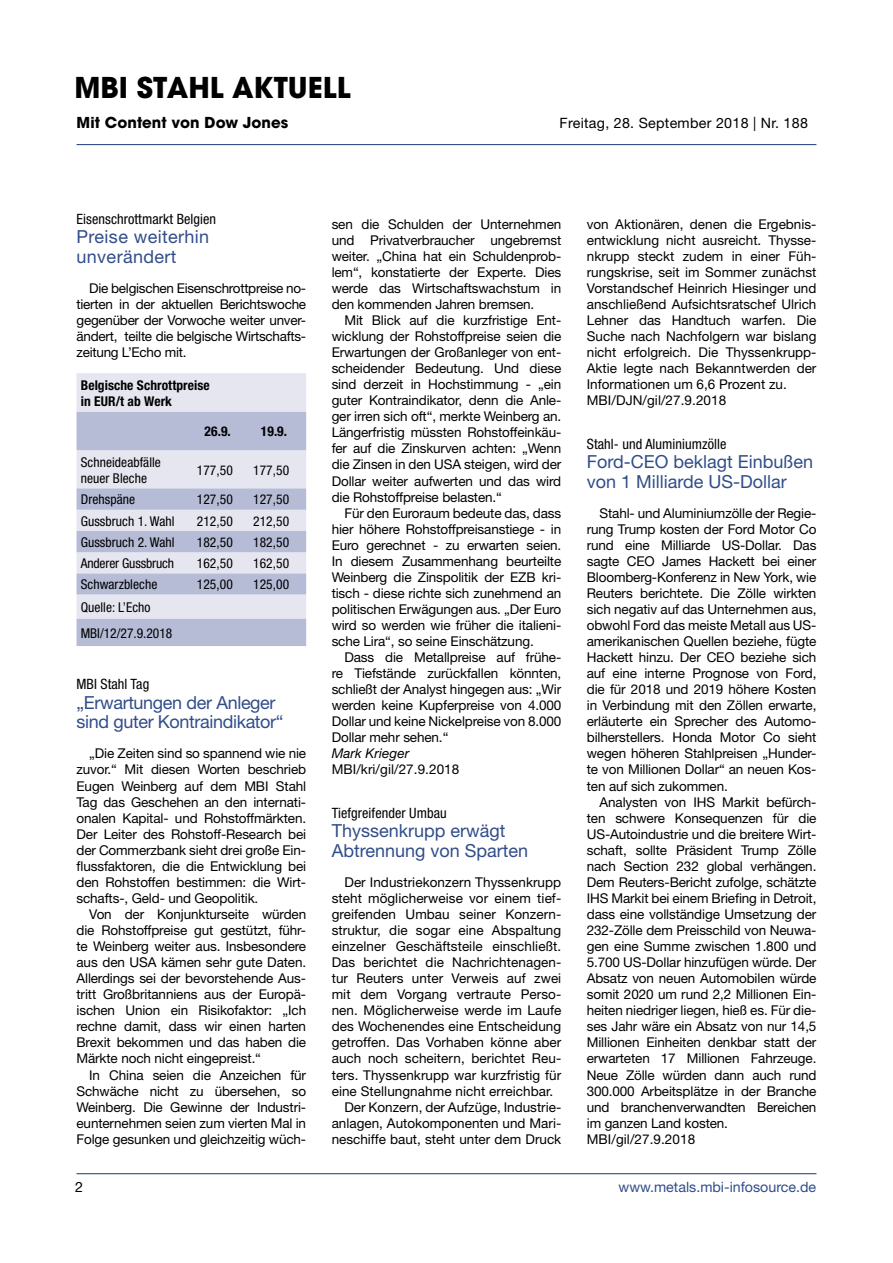
<style>
.page{position:relative;width:893px;height:1263px;background:#fff}
.page>*{position:absolute;margin:0;border:0;box-sizing:border-box;transform-origin:0 0}
.t1{font:700 28.5px "ITC Avant Garde Std";color:#000}
.t2{font:18px/19.5px "Helvetica Neue LT";color:#314d89}
.t3{font:18px/19.5px "Helvetica Neue LT";letter-spacing:-.02em;color:#314d89}
.t4{font:18px/19.5px "Helvetica Neue LT";letter-spacing:.02em;color:#314d89}
.t5{font:700 15px "ITC Avant Garde Std";letter-spacing:.005em;color:#000}
.t6{font:condensed 14.25px "Helvetica Neue LT";letter-spacing:.005em;color:#000}
.t7{font:14.25px "Helvetica Neue LT";letter-spacing:.02em;color:#000}
.t8{font:14.25px "Helvetica Neue LT";color:#314d89}
.t9{font:13.5px/16px "Helvetica Neue LT";letter-spacing:-.01em;color:#000;text-align:justify}
.t10{font:condensed 13.5px/16.2px "Helvetica Neue LT";letter-spacing:.005em;color:#000}
.t11{font:700 condensed 13.5px/16.2px "Helvetica Neue LT";letter-spacing:.005em;color:#000}
.t12{font:italic 13.5px "Helvetica Neue LT";letter-spacing:.005em;color:#000}
</style>
<div class="page">
<hr style="left:77px;top:1173px;width:739px;height:1px;background:#314d89">
<hr style="left:77px;top:144px;width:739px;height:1px;background:#314d89">
<div style="left:77px;top:373px;width:229px;height:39px;background:#e6e6f0"></div>
<svg style="left:77px;top:412px;width:229px;height:234px;background:#cbcee1"></svg>
<h1 class="t1" style="left:74px;top:69px;width:278px">MBI STAHL AKTUELL</h1>
<p class="t5" style="left:77px;top:112px;width:213px">Mit Content von Dow Jones</p>
<p class="t7" style="left:559px;top:114px;width:250px">Freitag, 28. September 2018 | Nr. 188</p>
<p class="t6" style="left:77px;top:211px;width:141px">Eisenschrottmarkt Belgien</p>
<h2 class="t4" style="left:77px;top:227px;width:134px">Preise weiterhin unverändert</h2>
<p class="t9" style="left:77px;top:280px;width:231px;text-indent:13px">Die belgischen Eisenschrottpreise no&shy;tierten in der aktuellen Berichtswoche gegenüber der Vorwoche weiter unver&shy;ändert, teilte die belgische Wirtschafts&shy;zeitung L’Echo mit.</p>
<p class="t11" style="left:81px;top:377px;width:130px">Belgische Schrottpreise in EUR/t ab Werk</p>
<p class="t11" style="left:205px;top:423px;width:28px">26.9.</p>
<p class="t11" style="left:261px;top:423px;width:28px">19.9.</p>
<p class="t10" style="left:81px;top:454px;width:82px">Schneideabfälle neuer Bleche</p>
<p class="t10" style="left:197px;top:462px;width:37px">177,50</p>
<p class="t10" style="left:253px;top:462px;width:37px">177,50</p>
<p class="t10" style="left:81px;top:491px;width:56px">Drehspäne</p>
<p class="t10" style="left:197px;top:491px;width:37px">127,50</p>
<p class="t10" style="left:253px;top:491px;width:37px">127,50</p>
<p class="t10" style="left:81px;top:513px;width:95px">Gussbruch 1. Wahl</p>
<p class="t10" style="left:197px;top:513px;width:37px">212,50</p>
<p class="t10" style="left:253px;top:513px;width:37px">212,50</p>
<p class="t10" style="left:81px;top:534px;width:95px">Gussbruch 2. Wahl</p>
<p class="t10" style="left:197px;top:534px;width:37px">182,50</p>
<p class="t10" style="left:253px;top:534px;width:37px">182,50</p>
<p class="t10" style="left:81px;top:555px;width:95px">Anderer Gussbruch</p>
<p class="t10" style="left:197px;top:555px;width:37px">162,50</p>
<p class="t10" style="left:253px;top:555px;width:37px">162,50</p>
<p class="t10" style="left:81px;top:576px;width:78px">Schwarzbleche</p>
<p class="t10" style="left:197px;top:576px;width:37px">125,00</p>
<p class="t10" style="left:253px;top:576px;width:37px">125,00</p>
<p class="t10" style="left:81px;top:594px;width:93px;line-height:25.8px">Quelle: L’Echo<br>MBI/12/27.9.2018</p>
<p class="t6" style="left:77px;top:676px;width:74px">MBI Stahl Tag</p>
<h2 class="t3" style="left:77px;top:692px;width:209px">„Erwartungen der Anleger sind guter Kontraindikator“</h2>
<p class="t9" style="left:77px;top:745px;width:231px;text-indent:13px">„Die Zeiten sind so spannend wie nie zuvor.“ Mit diesen Worten beschrieb Eugen Weinberg auf dem MBI Stahl Tag das Geschehen an den internati&shy;onalen Kapital- und Rohstoffmärkten.<br>Der Leiter des Rohstoff-Research bei der Commerzbank sieht drei große Ein&shy;flussfaktoren, die die Entwicklung bei den Rohstoffen bestimmen: die Wirt&shy;schafts-, Geld- und Geopolitik.</p>
<p class="t9" style="left:77px;top:906px;width:231px;text-indent:13px">Von der Konjunkturseite würden die Rohstoffpreise gut gestützt, führ&shy;te Weinberg weiter aus. Insbesondere aus den USA kämen sehr gute Daten.<br>Allerdings sei der bevorstehende Aus&shy;tritt Großbritanniens aus der Europä&shy;ischen Union ein Risikofaktor: „Ich rechne damit, dass wir einen harten Brexit bekommen und das haben die Märkte noch nicht eingepreist.“</p>
<p class="t9" style="left:77px;top:1066px;width:231px;text-indent:13px">In China seien die Anzeichen für Schwäche nicht zu übersehen, so Weinberg. Die Gewinne der Industri&shy;eunternehmen seien zum vierten Mal in Folge gesunken und gleichzeitig wüch-</p>
<p class="t7" style="left:75px;top:1178px;width:9px">2</p>
<p class="t9" style="left:332px;top:216px;width:231px">sen die Schulden der Unternehmen und Privatverbraucher ungebremst weiter. „China hat ein Schuldenprob&shy;lem“, konstatierte der Experte. Dies werde das Wirtschaftswachstum in den kommenden Jahren bremsen.</p>
<p class="t9" style="left:332px;top:312px;width:231px;text-indent:13px">Mit Blick auf die kurzfristige Ent&shy;wicklung der Rohstoffpreise seien die Erwartungen der Großanleger von ent&shy;scheidender Bedeutung. Und diese sind derzeit in Hochstimmung - „ein guter Kontraindikator, denn die Anle&shy;ger irren sich oft“, merkte Weinberg an.<br>Längerfristig müssten Rohstoffeinkäu&shy;fer auf die Zinskurven achten: „Wenn die Zinsen in den USA steigen, wird der Dollar weiter aufwerten und das wird die Rohstoffpreise belasten.“</p>
<p class="t9" style="left:332px;top:505px;width:231px;text-indent:13px">Für den Euroraum bedeute das, dass hier höhere Rohstoffpreisanstiege - in Euro gerechnet - zu erwarten seien.<br>In diesem Zusammenhang beurteilte Weinberg die Zinspolitik der EZB kri&shy;tisch - diese richte sich zunehmend an politischen Erwägungen aus. „Der Euro wird so werden wie früher die italieni&shy;sche Lira“, so seine Einschätzung.</p>
<p class="t9" style="left:332px;top:649px;width:231px;text-indent:13px">Dass die Metallpreise auf frühe&shy;re Tiefstände zurückfallen könnten, schließt der Analyst hingegen aus: „Wir werden keine Kupferpreise von 4.000<br>Dollar und keine Nickelpreise von 8.000<br>Dollar mehr sehen.“</p>
<p class="t12" style="left:332px;top:745px;width:79px">Mark Krieger</p>
<p class="t9" style="left:332px;top:761px;width:129px">MBI/kri/gil/27.9.2018</p>
<p class="t6" style="left:332px;top:804px;width:117px">Tiefgreifender Umbau</p>
<h2 class="t2" style="left:332px;top:821px;width:198px">Thyssenkrupp erwägt<br>Abtrennung von Sparten</h2>
<p class="t9" style="left:344px;top:874px;width:218px">Der Industriekonzern Thyssenkrupp</p>
<p class="t9" style="left:332px;top:890px;width:231px">steht möglicherweise vor einem tief-</p>
<p class="t9" style="left:332px;top:906px;width:231px">greifenden Umbau seiner Konzern-</p>
<p class="t9" style="left:332px;top:922px;width:231px">struktur, die sogar eine Abspaltung</p>
<p class="t9" style="left:332px;top:938px;width:231px">einzelner Geschäftsteile einschließt.</p>
<p class="t9" style="left:332px;top:954px;width:231px">Das berichtet die Nachrichtenagen-</p>
<p class="t9" style="left:332px;top:970px;width:231px">tur Reuters unter Verweis auf zwei</p>
<p class="t9" style="left:332px;top:986px;width:231px">mit dem Vorgang vertraute Perso-</p>
<p class="t9" style="left:332px;top:1002px;width:231px">nen. Möglicherweise werde im Laufe</p>
<p class="t9" style="left:332px;top:1018px;width:231px">des Wochenendes eine Entscheidung</p>
<p class="t9" style="left:332px;top:1034px;width:231px">getroffen. Das Vorhaben könne aber</p>
<p class="t9" style="left:332px;top:1050px;width:231px">auch noch scheitern, berichtet Reu-</p>
<p class="t9" style="left:332px;top:1066px;width:231px">ters. Thyssenkrupp war kurzfristig für</p>
<p class="t9" style="left:332px;top:1082px;width:223px">eine Stellungnahme nicht erreichbar.</p>
<p class="t9" style="left:344px;top:1098px;width:218px">Der Konzern, der Aufzüge, Industrie-</p>
<p class="t9" style="left:332px;top:1115px;width:231px">anlagen, Autokomponenten und Mari-</p>
<p class="t9" style="left:332px;top:1131px;width:231px">neschiffe baut, steht unter dem Druck</p>
<p class="t9" style="left:587px;top:216px;width:231px;text-align:left">von Aktionären, denen die Ergebnis&shy;entwicklung nicht ausreicht. Thysse&shy;nkrupp steckt zudem in einer Füh&shy;rungskrise, seit im Sommer zunächst Vorstandschef Heinrich Hiesinger und anschließend Aufsichtsratschef Ulrich Lehner das Handtuch warfen. Die Suche nach Nachfolgern war bislang nicht erfolgreich. Die Thyssenkrupp-Aktie legte nach Bekanntwerden der Informationen um 6,6 Prozent zu.<br>MBI/DJN/gil/27.9.2018</p>
<p class="t6" style="left:587px;top:435px;width:141px">Stahl- und Aluminiumzölle</p>
<h2 class="t2" style="left:587px;top:452px;width:228px">Ford-CEO beklagt Einbußen von 1 Milliarde US-Dollar</h2>
<p class="t9" style="left:587px;top:505px;width:231px;text-indent:13px">Stahl- und Aluminiumzölle der Regie&shy;rung Trump kosten der Ford Motor Co rund eine Milliarde US-Dollar. Das sagte CEO James Hackett bei einer Bloomberg-Konferenz in New York, wie Reuters berichtete. Die Zölle wirkten sich negativ auf das Unternehmen aus, obwohl Ford das meiste Metall aus US&shy;amerikanischen Quellen beziehe, fügte Hackett hinzu. Der CEO beziehe sich auf eine interne Prognose von Ford, die für 2018 und 2019 höhere Kosten in Verbindung mit den Zöllen erwarte, erläuterte ein Sprecher des Automo&shy;bilherstellers. Honda Motor Co sieht wegen höheren Stahlpreisen „Hunder&shy;te von Millionen Dollar“ an neuen Kos&shy;ten auf sich zukommen.</p>
<p class="t9" style="left:587px;top:793px;width:231px;text-align:left;text-indent:13px">Analysten von IHS Markit befürch&shy;ten schwere Konsequenzen für die US-Autoindustrie und die breitere Wirt&shy;schaft, sollte Präsident Trump Zölle nach Section 232 global verhängen.<br>Dem Reuters-Bericht zufolge, schätzte IHS Markit bei einem Briefing in Detroit, dass eine vollständige Umsetzung der 232-Zölle dem Preisschild von Neuwa&shy;gen eine Summe zwischen 1.800 und 5.700 US-Dollar hinzufügen würde. Der Absatz von neuen Automobilen würde somit 2020 um rund 2,2 Millionen Ein&shy;heiten niedriger liegen, hieß es. Für die&shy;ses Jahr wäre ein Absatz von nur 14,5<br>Millionen Einheiten denkbar statt der erwarteten 17 Millionen Fahrzeuge.<br>Neue Zölle würden dann auch rund 300.000 Arbeitsplätze in der Branche und branchenverwandten Bereichen im ganzen Land kosten.<br>MBI/gil/27.9.2018</p>
<p class="t8" style="left:619px;top:1178px;width:199px">www.metals.mbi-infosource.de</p>
</div>
